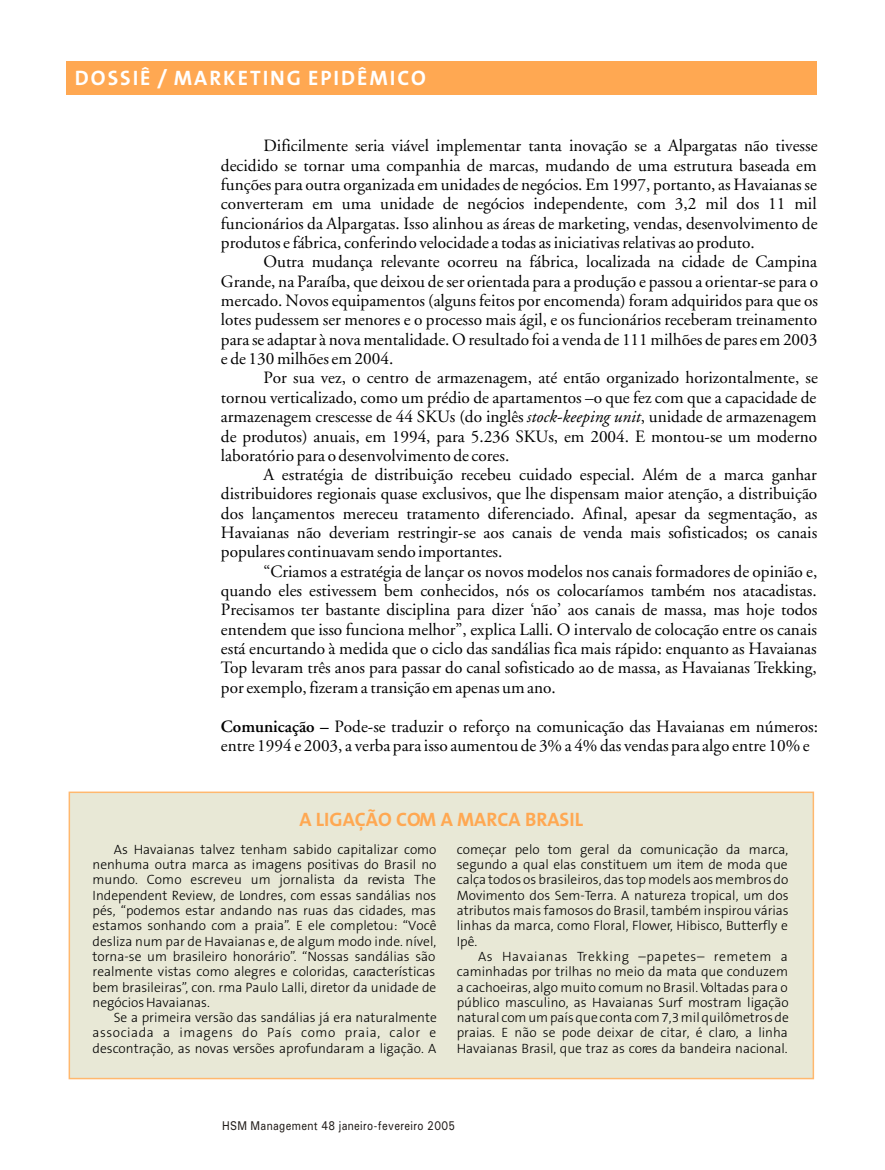
<style>
.page{position:relative;width:885px;height:1170px;background:#fff}
.page>*{position:absolute;margin:0;border:0;box-sizing:border-box;transform-origin:0 0}
.t1{font:700 21px "The Sans B7";letter-spacing:.095em;color:#fff}
.t2{font:700 19.5px "The Sans B7";color:#ffa852}
.t3{font:17.25px/19.4px "Adobe Garamond";color:#000;text-align:justify}
.t4{font:300 13.5px/15.3px "The Sans B3";color:#000;text-align:justify}
.t5{font:12.75px "Univers";letter-spacing:.035em;color:#1f1a17;scale:.84 1}
.s1{font-style:italic}
.s2{font-weight:600}
</style>
<div class="page">
<div style="left:66px;top:62px;width:751px;height:33px;background:#ffa852"></div>
<div style="left:69px;top:792px;width:745px;height:287px;background:#e8e8d6;border:2px solid #ffb86e"></div>
<p class="t1" style="left:75px;top:70px;width:353px">DOSSIÊ / MARKETING EPIDÊMICO</p>
<p class="t3" style="left:221px;top:138px;width:598px;text-indent:43px">Dificilmente seria viável implementar tanta inovação se a Alpargatas não tivesse decidido se tornar uma companhia de marcas, mudando de uma estrutura baseada em funções para outra organizada em unidades de negócios. Em 1997, portanto, as Havaianas se converteram em uma unidade de negócios independente, com 3,2 mil dos 11 mil funcionários da Alpargatas. Isso alinhou as áreas de marketing, vendas, desenvolvimento de produtos e fábrica, conferindo velocidade a todas as iniciativas relativas ao produto.</p>
<p class="t3" style="left:221px;top:254px;width:599px;text-indent:43px">Outra mudança relevante ocorreu na fábrica, localizada na cidade de Campina Grande, na Paraíba, que deixou de ser orientada para a produção e passou a orientar-se para o mercado. Novos equipamentos (alguns feitos por encomenda) foram adquiridos para que os lotes pudessem ser menores e o processo mais ágil, e os funcionários receberam treinamento para se adaptar à nova mentalidade. O resultado foi a venda de 111 milhões de pares em 2003 e de 130 milhões em 2004.</p>
<p class="t3" style="left:221px;top:370px;width:599px;text-indent:43px">Por sua vez, o centro de armazenagem, até então organizado horizontalmente, se tornou verticalizado, como um prédio de apartamentos –o que fez com que a capacidade de armazenagem crescesse de 44 SKUs (do inglês <span class="s1">stock-keeping unit</span>, unidade de armazenagem de produtos) anuais, em 1994, para 5.236 SKUs, em 2004. E montou-se um moderno laboratório para o desenvolvimento de cores.</p>
<p class="t3" style="left:221px;top:466px;width:598px;text-indent:43px">A estratégia de distribuição recebeu cuidado especial. Além de a marca ganhar distribuidores regionais quase exclusivos, que lhe dispensam maior atenção, a distribuição dos lançamentos mereceu tratamento diferenciado. Afinal, apesar da segmentação, as Havaianas não deveriam restringir-se aos canais de venda mais sofisticados; os canais populares continuavam sendo importantes.</p>
<p class="t3" style="left:221px;top:563px;width:598px;text-indent:43px">“Criamos a estratégia de lançar os novos modelos nos canais formadores de opinião e, quando eles estivessem bem conhecidos, nós os colocaríamos também nos atacadistas.<br>Precisamos ter bastante disciplina para dizer ‘não’ aos canais de massa, mas hoje todos entendem que isso funciona melhor”, explica Lalli. O intervalo de colocação entre os canais está encurtando à medida que o ciclo das sandálias fica mais rápido: enquanto as Havaianas Top levaram três anos para passar do canal sofisticado ao de massa, as Havaianas Trekking, por exemplo, fizeram a transição em apenas um ano.</p>
<p class="t3" style="left:221px;top:718px;width:599px"><span class="s2">Comunicação –</span> Pode-se traduzir o reforço na comunicação das Havaianas em números: entre 1994 e 2003, a verba para isso aumentou de 3% a 4% das vendas para algo entre 10% e</p>
<p class="t2" style="left:299px;top:812px;width:285px">A LIGAÇÃO COM A MARCA BRASIL</p>
<p class="t4" style="left:93px;top:843px;width:346px;text-indent:21px">As Havaianas talvez tenham sabido capitalizar como nenhuma outra marca as imagens positivas do Brasil no mundo. Como escreveu um jornalista da revista The Independent Review, de Londres, com essas sandálias nos pés, “podemos estar andando nas ruas das cidades, mas estamos sonhando com a praia”. E ele completou: “Você desliza num par de Havaianas e, de algum modo inde. nível, torna-se um brasileiro honorário”. “Nossas sandálias são realmente vistas como alegres e coloridas, características bem brasileiras”, con. rma Paulo Lalli, diretor da unidade de negócios Havaianas.</p>
<p class="t4" style="left:93px;top:1011px;width:346px;text-indent:21px">Se a primeira versão das sandálias já era naturalmente associada a imagens do País como praia, calor e descontração, as novas versões aprofundaram a ligação. A</p>
<p class="t4" style="left:457px;top:843px;width:334px">começar pelo tom geral da comunicação da marca, segundo a qual elas constituem um item de moda que calça todos os brasileiros, das top models aos membros do Movimento dos Sem-Terra. A natureza tropical, um dos atributos mais famosos do Brasil, também inspirou várias linhas da marca, como Floral, Flower, Hibisco, Butterfly e Ipê.</p>
<p class="t4" style="left:457px;top:950px;width:334px;text-indent:21px">As Havaianas Trekking –papetes– remetem a caminhadas por trilhas no meio da mata que conduzem a cachoeiras, algo muito comum no Brasil. Voltadas para o público masculino, as Havaianas Surf mostram ligação natural com um país que conta com 7,3 mil quilômetros de praias. E não se pode deixar de citar, é claro, a linha Havaianas Brasil, que traz as cores da bandeira nacional.</p>
<p class="t5" style="left:222px;top:1121px;width:279px">HSM Management 48 janeiro-fevereiro 2005</p>
</div>
